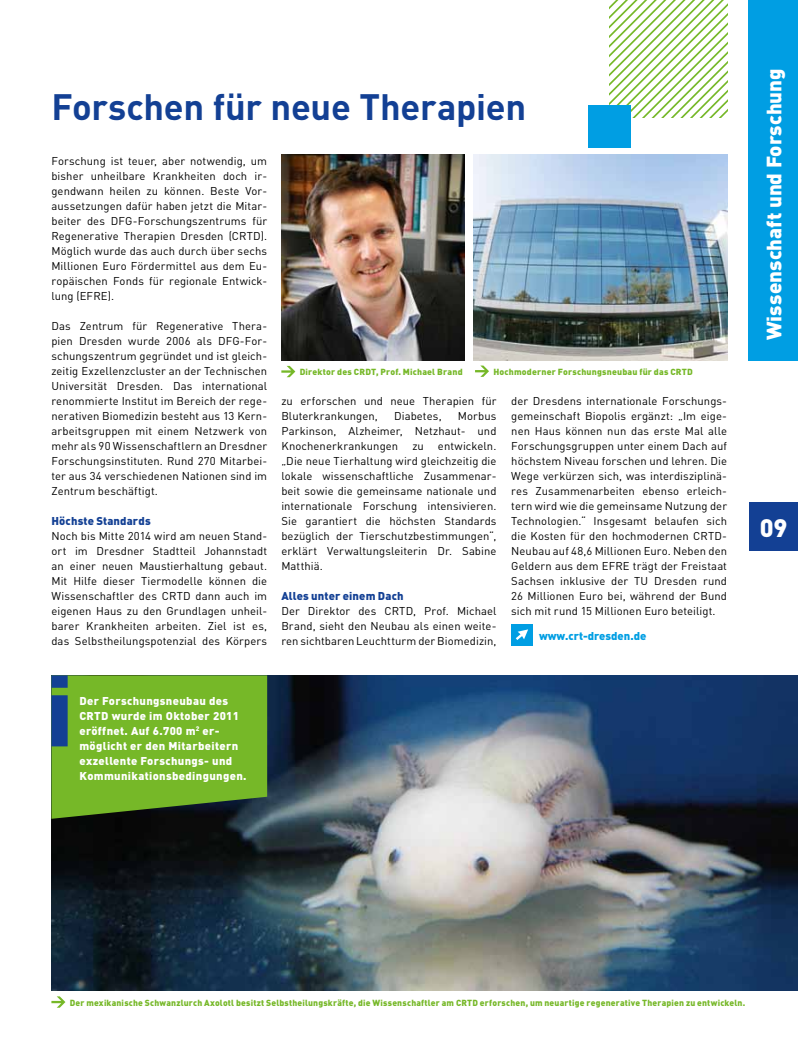
<style>
.page{position:relative;width:798px;height:1053px;background:#fff}
.page>*{position:absolute;margin:0;border:0;box-sizing:border-box;transform-origin:0 0}
.t1{font:700 36.25px "DIN";letter-spacing:-.005em;color:#134094}
.t2{font:900 25px "DIN";color:#fff}
.t3{font:900 20.5px "DIN";color:#fff}
.t4{font:11.25px/15px "DIN";letter-spacing:.005em;color:#000;text-align:justify}
.t5{font:900 11.25px/15px "DIN";letter-spacing:.03em;color:#fff}
.t6{font:900 11.25px "DIN";color:#134094}
.t7{font:900 11.25px "DIN";color:#009ee3}
.t8{font:900 8.75px "DIN";letter-spacing:.03em;color:#76b828}
</style>
<div class="page">
<div style="left:748px;top:502px;width:49px;height:49px;background:#134094"></div>
<div style="left:748px;top:0;width:49px;height:360px;background:#009ee3"></div>
<img style="left:51px;top:675px;width:746px;height:315px">
<svg style="left:51px;top:675px;width:216px;height:143px;background:#6aa72b"></svg>
<svg style="left:609px;top:0;width:117px;height:118px"></svg>
<div style="left:588px;top:106px;width:42px;height:42px;background:#009ee3"></div>
<svg style="left:51px;top:996px;width:14px;height:11px"></svg>
<svg style="left:475px;top:365px;width:14px;height:12px"></svg>
<img style="left:473px;top:154px;width:253px;height:206px">
<img style="left:281px;top:154px;width:183px;height:206px">
<svg style="left:281px;top:366px;width:14px;height:11px"></svg>
<div style="left:511px;top:624px;width:21px;height:21px;background:#009ee3"></div>
<svg style="left:515px;top:629px;width:13px;height:11px"></svg>
<h1 class="t1" style="left:51px;top:83px;width:476px">Forschen für neue Therapien</h1>
<p class="t4" style="left:51px;top:153px;width:217px">Forschung ist teuer, aber notwendig, um bisher unheilbare Krankheiten doch ir&shy;gendwann heilen zu können. Beste Vor&shy;aussetzungen dafür haben jetzt die Mitar&shy;beiter des DFG-Forschungszentrums für Regenerative Therapien Dresden (CRTD).<br>Möglich wurde das auch durch über sechs Millionen Euro Fördermittel aus dem Eu&shy;ropäischen Fonds für regionale Entwick&shy;lung (EFRE).</p>
<p class="t4" style="left:51px;top:318px;width:217px">Das Zentrum für Regenerative Thera&shy;pien Dresden wurde 2006 als DFG-For&shy;schungszentrum gegründet und ist gleich&shy;zeitig Exzellenzcluster an der Technischen Universität Dresden. Das international renommierte Institut im Bereich der rege&shy;nerativen Biomedizin besteht aus 13 Kern&shy;arbeitsgruppen mit einem Netzwerk von mehr als 90 Wissenschaftlern an Dresdner Forschungsinstituten. Rund 270 Mitarbei&shy;ter aus 34 verschiedenen Nationen sind im Zentrum beschäftigt.</p>
<p class="t6" style="left:51px;top:513px;width:101px">Höchste Standards</p>
<p class="t4" style="left:51px;top:528px;width:217px">Noch bis Mitte 2014 wird am neuen Stand&shy;ort im Dresdner Stadtteil Johannstadt an einer neuen Maustierhaltung gebaut.<br>Mit Hilfe dieser Tiermodelle können die Wissenschaftler des CRTD dann auch im eigenen Haus zu den Grundlagen unheil&shy;barer Krankheiten arbeiten. Ziel ist es, das Selbstheilungspotenzial des Körpers</p>
<p class="t8" style="left:299px;top:366px;width:61px">Direktor des CRDT</p>
<p class="t8" style="left:376px;top:366px;width:88px">, Prof. Michael Brand</p>
<p class="t8" style="left:493px;top:365px;width:184px">Hochmoderner Forschungsneubau für das CRTD</p>
<p class="t4" style="left:281px;top:393px;width:216px">zu erforschen und neue Therapien für<br>Bluterkrankungen,</p>
<p class="t4" style="left:394px;top:408px;width:49px">Diabetes,</p>
<p class="t4" style="left:281px;top:408px;width:216px;text-indent:176px">Morbus Parkinson, Alzheimer, Netzhaut- und Knochenerkrankungen zu entwickeln. „Die neue Tierhaltung wird gleichzeitig die lokale wissenschaftliche Zusammenar&shy;beit sowie die gemeinsame nationale und internationale Forschung intensivieren.<br>Sie garantiert die höchsten Standards bezüglich der Tierschutzbestimmungen“, erklärt Verwaltungsleiterin Dr. Sabine Matthiä.</p>
<p class="t6" style="left:281px;top:588px;width:124px">Alles unter einem Dach</p>
<p class="t4" style="left:281px;top:603px;width:216px">Der Direktor des CRTD, Prof. Michael Brand, sieht den Neubau als einen weite&shy;ren sichtbaren Leuchtturm der Biomedizin,</p>
<p class="t4" style="left:511px;top:393px;width:217px">der Dresdens internationale Forschungs&shy;gemeinschaft Biopolis ergänzt: „Im eige&shy;nen Haus können nun das erste Mal alle Forschungsgruppen unter einem Dach auf höchstem Niveau forschen und lehren. Die Wege verkürzen sich, was interdisziplinä&shy;res Zusammenarbeiten ebenso erleich&shy;tern wird wie die gemeinsame Nutzung der Technologien.“ Insgesamt belaufen sich die Kosten für den hochmodernen CRTD-Neubau auf 48,6 Millionen Euro. Neben den Geldern aus dem EFRE trägt der Freistaat Sachsen inklusive der TU Dresden rund 26 Millionen Euro bei, während der Bund sich mit rund 15 Millionen Euro beteiligt.</p>
<p class="t7" style="left:539px;top:628px;width:109px">www.crt-dresden.de</p>
<p class="t5" style="left:79px;top:692px;width:150px">Der Forschungsneubau des<br>CRTD</p>
<p class="t5" style="left:79px;top:707px;width:168px;text-indent:32px">wurde im Oktober 2011 eröffnet. Auf 6.700 m<sup>2</sup> er&shy;möglicht er den Mitarbeitern exzellente Forschungs- und<br>Kommunikationsbedingungen.</p>
<h3 class="t3" style="left:760px;top:340px;width:273px;rotate:-90deg">Wissenschaft und Forschung</h3>
<h2 class="t2" style="left:759px;top:511px;width:29px">09</h2>
<p class="t8" style="left:70px;top:996px;width:393px">Der mexikanische Schwanzlurch Axolotl besitzt Selbstheilungskräfte, die Wissenschaftler am CRTD</p>
<p class="t8" style="left:479px;top:996px;width:267px">erforschen, um neuartige regenerative Therapien zu entwickeln.</p>
</div>
